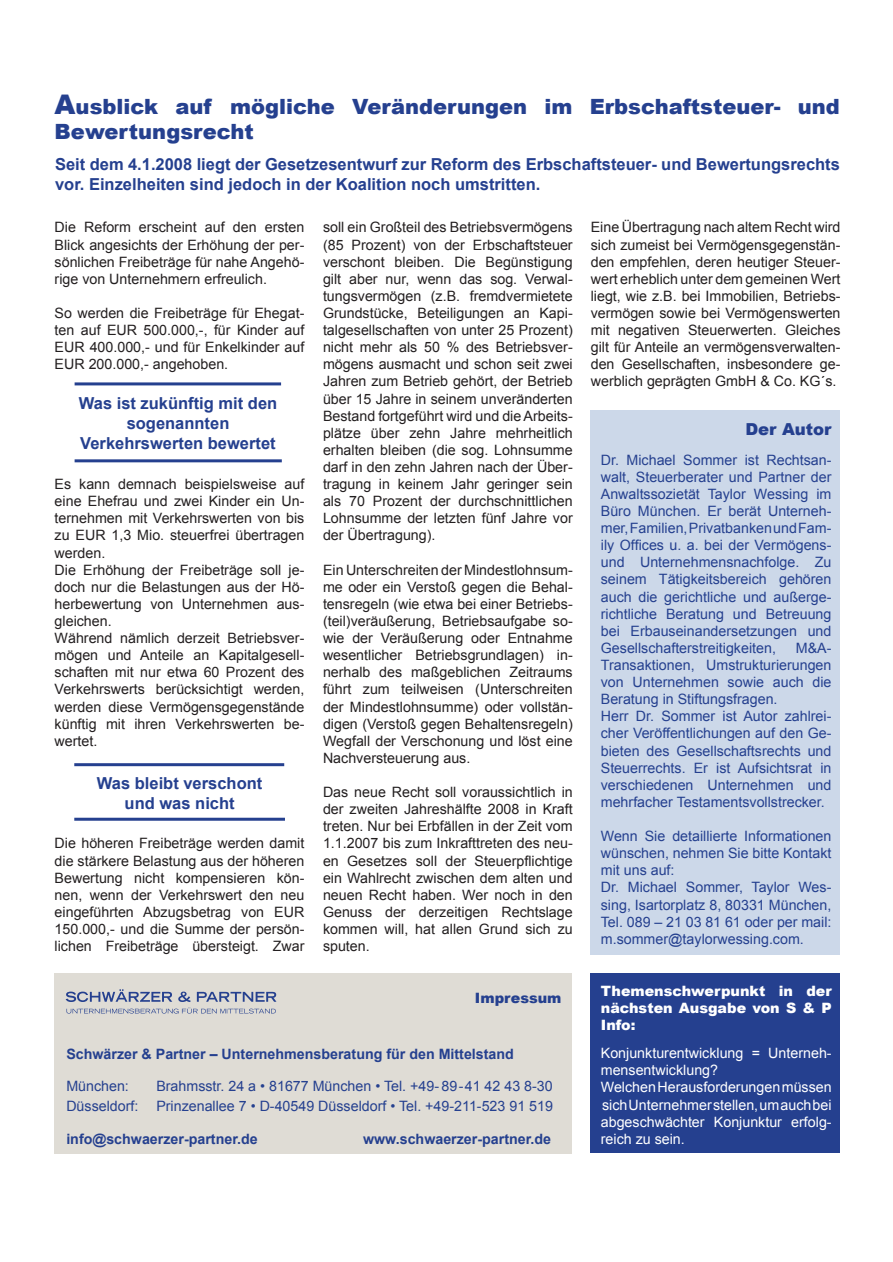
<style>
.page{position:relative;width:893px;height:1262px;background:#fff}
.page>*{position:absolute;margin:0;border:0;box-sizing:border-box;transform-origin:0 0}
.t1{font:900 21px/25.2px "Arial";color:#25408f}
.t2{font:700 16.5px/19.8px "Arial";color:#25408f;text-align:center}
.t3{font:900 16.5px "Arial";color:#25408f}
.t4{font:14.25px/17.1px "Arial";color:#231f20;text-align:justify}
.t5{font:14.25px/17.1px "Arial";color:#25408f}
.t6{font:14.25px/17.1px "Arial";color:#fff}
.t7{font:700 14.25px "Arial";color:#25408f}
.t8{font:900 14.25px/17.1px "Arial";color:#fff;text-align:justify}
.t9{font:900 14.25px "Arial";color:#25408f}
.s1{font-size:27px}
</style>
<div class="page">
<div style="left:590px;top:410px;width:250px;height:545px;background:#ccd8e9"></div>
<hr style="left:74px;top:763px;width:210px;height:3px;background:#25408f">
<hr style="left:74px;top:817px;width:211px;height:3px;background:#25408f">
<hr style="left:75px;top:382px;width:206px;height:3px;background:#25408f">
<hr style="left:75px;top:459px;width:207px;height:3px;background:#25408f">
<div style="left:55px;top:973px;width:517px;height:180px;background:#dfdcd5"></div>
<svg style="left:66px;top:989px;width:210px;height:24px"></svg>
<div style="left:590px;top:973px;width:250px;height:179px;background:#25408f"></div>
<h1 class="t1" style="left:55px;top:94px;width:786px"><span class="s1">A</span>usblick auf mögliche Veränderungen im Erbschaftsteuer- und<br>Bewertungsrecht</h1>
<p class="t2" style="left:55px;top:154px;width:786px;text-align:left">Seit dem 4.1.2008 liegt der Gesetzesentwurf zur Reform des Erbschaftsteuer- und Bewertungsrechts vor. Einzelheiten sind jedoch in der Koalition noch umstritten.</p>
<p class="t4" style="left:55px;top:219px;width:251px">Die Reform erscheint auf den ersten Blick angesichts der Erhöhung der per&shy;sönlichen Freibeträge für nahe Angehö&shy;rige von Unternehmern erfreulich.</p>
<p class="t4" style="left:55px;top:304px;width:251px">So werden die Freibeträge für Ehegat&shy;ten auf EUR 500.000,-, für Kinder auf EUR 400.000,- und für Enkelkinder auf EUR 200.000,- angehoben.</p>
<p class="t2" style="left:79px;top:393px;width:200px">Was ist zukünftig mit den sogenannten<br>Verkehrswerten bewertet</p>
<p class="t4" style="left:55px;top:475px;width:251px;text-align:left">Es kann demnach beispielsweise auf eine Ehefrau und zwei Kinder ein Un&shy;ternehmen mit Verkehrswerten von bis zu EUR 1,3 Mio. steuerfrei übertragen werden.<br>Die Erhöhung der Freibeträge soll je&shy;doch nur die Belastungen aus der Hö&shy;herbewertung von Unternehmen aus&shy;gleichen.<br>Während nämlich derzeit Betriebsver&shy;mögen und Anteile an Kapitalgesell&shy;schaften mit nur etwa 60 Prozent des<br>Verkehrswerts berücksichtigt werden, werden diese Vermögensgegenstände künftig mit ihren Verkehrswerten be&shy;wertet.</p>
<p class="t2" style="left:97px;top:773px;width:167px">Was bleibt verschont und was nicht</p>
<p class="t4" style="left:55px;top:834px;width:251px">Die höheren Freibeträge werden damit die stärkere Belastung aus der höheren Bewertung nicht kompensieren kön&shy;nen, wenn der Verkehrswert den neu eingeführten Abzugsbetrag von EUR 150.000,- und die Summe der persön&shy;lichen Freibeträge übersteigt. Zwar</p>
<p class="t4" style="left:323px;top:219px;width:251px">soll ein Großteil des Betriebsvermögens (85 Prozent) von der Erbschaftsteuer verschont bleiben. Die Begünstigung gilt aber nur, wenn das sog. Verwal&shy;tungsvermögen (z.B. fremdvermietete Grundstücke, Beteiligungen an Kapi&shy;talgesellschaften von unter 25 Prozent) nicht mehr als 50 % des Betriebsver&shy;mögens ausmacht und schon seit zwei Jahren zum Betrieb gehört, der Betrieb über 15 Jahre in seinem unveränderten Bestand fortgeführt wird und die Arbeits&shy;plätze über zehn Jahre mehrheitlich erhalten bleiben (die sog. Lohnsumme darf in den zehn Jahren nach der Über&shy;tragung in keinem Jahr geringer sein als 70 Prozent der durchschnittlichen Lohnsumme der letzten fünf Jahre vor der Übertragung).</p>
<p class="t4" style="left:323px;top:561px;width:251px">Ein Unterschreiten der Mindestlohnsum&shy;me oder ein Verstoß gegen die Behal&shy;tensregeln (wie etwa bei einer Betriebs-(teil)veräußerung, Betriebsaufgabe so&shy;wie der Veräußerung oder Entnahme wesentlicher Betriebsgrundlagen) in&shy;nerhalb des maßgeblichen Zeitraums führt zum teilweisen (Unterschreiten der Mindestlohnsumme) oder vollstän&shy;digen (Verstoß gegen Behaltensregeln)<br>Wegfall der Verschonung und löst eine Nachversteuerung aus.</p>
<p class="t4" style="left:323px;top:783px;width:251px">Das neue Recht soll voraussichtlich in der zweiten Jahreshälfte 2008 in Kraft treten. Nur bei Erbfällen in der Zeit vom 1.1.2007 bis zum Inkrafttreten des neu&shy;en Gesetzes soll der Steuerpflichtige ein Wahlrecht zwischen dem alten und neuen Recht haben. Wer noch in den Genuss der derzeitigen Rechtslage kommen will, hat allen Grund sich zu sputen.</p>
<p class="t4" style="left:590px;top:219px;width:251px">Eine Übertragung nach altem Recht wird sich zumeist bei Vermögensgegenstän&shy;den empfehlen, deren heutiger Steuer&shy;wert erheblich unter dem gemeinen Wert liegt, wie z.B. bei Immobilien, Betriebs&shy;vermögen sowie bei Vermögenswerten mit negativen Steuerwerten. Gleiches gilt für Anteile an vermögensverwalten&shy;den Gesellschaften, insbesondere ge&shy;werblich geprägten GmbH &amp; Co. KG´s.</p>
<p class="t3" style="left:745px;top:420px;width:87px">Der Autor</p>
<p class="t5" style="left:601px;top:451px;width:232px;text-align:justify">Dr. Michael Sommer ist Rechtsan&shy;walt, Steuerberater und Partner der Anwaltssozietät Taylor Wessing im Büro München. Er berät Unterneh&shy;mer, Familien, Privatbanken und Fam&shy;ily Offices u. a. bei der Vermögens&shy;und Unternehmensnachfolge. Zu seinem Tätigkeitsbereich gehören auch die gerichtliche und außerge&shy;richtliche Beratung und Betreuung bei Erbauseinandersetzungen und Gesellschafterstreitigkeiten,</p>
<p class="t5" style="left:601px;top:639px;width:232px;text-indent:195px">M&amp;A-<br>Transaktionen, Umstrukturierungen von Unternehmen sowie auch die<br>Beratung in Stiftungsfragen.<br>Herr Dr. Sommer ist Autor zahlrei&shy;cher Veröffentlichungen auf den Ge&shy;bieten des Gesellschaftsrechts und<br>Steuerrechts. Er ist Aufsichtsrat in verschiedenen Unternehmen und mehrfacher Testamentsvollstrecker.</p>
<p class="t5" style="left:601px;top:827px;width:232px">Wenn Sie detaillierte Informationen wünschen, nehmen Sie bitte Kontakt mit uns auf:<br>Dr. Michael Sommer, Taylor Wes&shy;sing, Isartorplatz 8, 80331 München,<br>Tel. 089 – 21 03 81 61 oder per mail: m.sommer@taylorwessing.com.</p>
<p class="t9" style="left:475px;top:989px;width:88px">Impressum</p>
<p class="t8" style="left:601px;top:982px;width:232px">Themenschwerpunkt in der nächsten Ausgabe von S &amp; P Info:</p>
<p class="t6" style="left:601px;top:1044px;width:232px">Konjunkturentwicklung = Unterneh&shy;mensentwicklung?<br>Welchen Herausforderungen müssen sich Unternehmer stellen, um auch bei abgeschwächter Konjunktur erfolg&shy;reich zu sein.</p>
<p class="t7" style="left:66px;top:1045px;width:449px">Schwärzer &amp; Partner – Unternehmensberatung für den Mittelstand</p>
<p class="t5" style="left:66px;top:1077px;width:64px">München:</p>
<p class="t5" style="left:156px;top:1077px;width:398px">Brahmsstr. 24 a • 81677 München • Tel. +49- 89-41 42 43 8-30</p>
<p class="t5" style="left:66px;top:1097px;width:74px">Düsseldorf:</p>
<p class="t5" style="left:156px;top:1097px;width:398px">Prinzenallee 7 • D-40549 Düsseldorf • Tel. +49-211-523 91 519</p>
<p class="t7" style="left:66px;top:1130px;width:193px">info@schwaerzer-partner.de</p>
<p class="t7" style="left:363px;top:1130px;width:189px">www.schwaerzer-partner.de</p>
</div>
